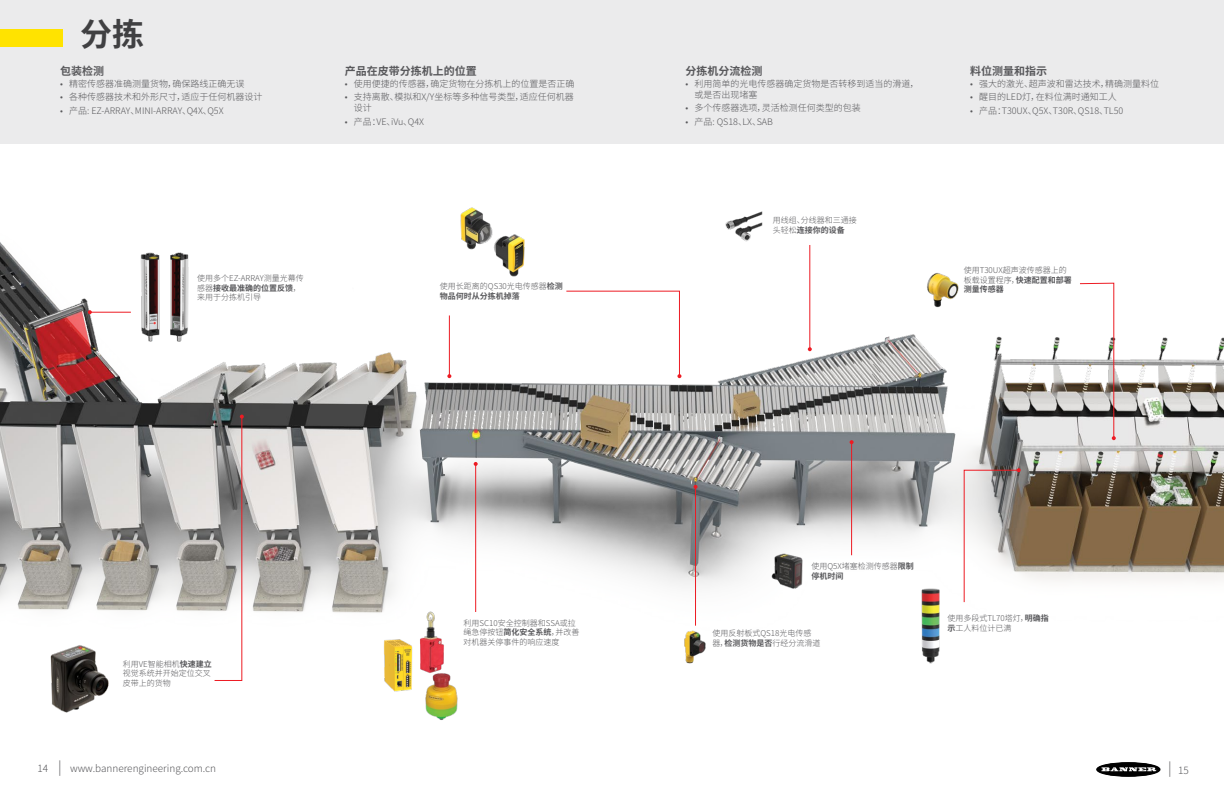
<style>
.page{position:relative;width:1224px;height:792px;background:#fff}
.page>*{position:absolute;margin:0;border:0;box-sizing:border-box;transform-origin:0 0}
.t1{font:700 32px "Source Han Sans CN";color:#404042}
.t2{font:700 11px "Source Han Sans CN";color:#58585b}
.t3{font:300 10px "Source Han Sans CN";color:#58585b}
.t4{font:300 9px/11px "Source Han Sans CN";color:#58585b}
.t5{font:300 8px/9.6px "Source Han Sans CN";color:#58585b}
.s1{font-weight:700}
.s2{font-size:14px}
</style>
<div class="page">
<div style="left:0;top:0;width:1224px;height:144px;background:#ebebec"></div>
<div style="left:0;top:29px;width:62px;height:18px;background:#ffe300"></div>
<img style="left:0;top:242px;width:1224px;height:535px">
<svg style="left:1079px;top:282px;width:37px;height:158px"></svg>
<svg style="left:214px;top:415px;width:30px;height:266px"></svg>
<hr style="left:90px;top:312px;width:41px;height:1px;background:#ed1b23">
<svg style="left:88px;top:310px;width:4px;height:4px"></svg>
<hr style="left:695px;top:487px;width:1px;height:139px;background:#ed1b23">
<svg style="left:694px;top:485px;width:4px;height:4px"></svg>
<hr style="left:851px;top:442px;width:1px;height:113px;background:#ed1b23">
<svg style="left:850px;top:440px;width:4px;height:4px"></svg>
<svg style="left:963px;top:468px;width:58px;height:135px"></svg>
<hr style="left:475px;top:464px;width:1px;height:148px;background:#ed1b23">
<svg style="left:474px;top:462px;width:4px;height:4px"></svg>
<hr style="left:449px;top:315px;width:1px;height:61px;background:#ed1b23">
<svg style="left:447px;top:374px;width:4px;height:4px"></svg>
<img style="left:921px;top:585px;width:22px;height:83px">
<img style="left:422px;top:681px;width:39px;height:40px">
<img style="left:49px;top:644px;width:60px;height:70px">
<img style="left:674px;top:628px;width:39px;height:38px">
<img style="left:921px;top:269px;width:43px;height:43px">
<img style="left:136px;top:242px;width:55px;height:109px">
<img style="left:765px;top:549px;width:44px;height:44px">
<svg style="left:565px;top:290px;width:116px;height:88px"></svg>
<hr style="left:809px;top:245px;width:1px;height:104px;background:#ed1b23">
<svg style="left:808px;top:347px;width:4px;height:4px"></svg>
<img style="left:722px;top:211px;width:42px;height:33px">
<img style="left:366px;top:638px;width:64px;height:60px">
<img style="left:400px;top:604px;width:61px;height:77px">
<svg style="left:1097px;top:763px;width:63px;height:13px"></svg>
<div style="left:1097px;top:763px;width:63px;height:13px;border:1px solid #000;border-radius:50%"></div>
<svg style="left:1101px;top:767px;width:55px;height:4px"></svg>
<img style="left:451px;top:207px;width:38px;height:55px">
<img style="left:485px;top:223px;width:52px;height:65px">
<h1 class="t1" style="left:80px;top:16px;width:65px">分拣</h1>
<p class="t2" style="left:60px;top:64px;width:46px">包装检测</p>
<p class="t4" style="left:60px;top:78px;width:186px">• 精密传感器准确测量货物，确保路线正确无误</p>
<p class="t4" style="left:60px;top:92px;width:204px">• 各种传感器技术和外形尺寸，适应于任何机器设计</p>
<p class="t4" style="left:60px;top:106px;width:165px">• 产品: EZ-ARRAY、MINI-ARRAY、Q4X、Q5X</p>
<p class="t2" style="left:345px;top:64px;width:133px">产品在皮带分拣机上的位置</p>
<p class="t4" style="left:345px;top:78px;width:231px">• 使用便捷的传感器，确定货物在分拣机上的位置是否正确</p>
<p class="t4" style="left:354px;top:92px;width:221px;text-indent:-9px">• 支持离散、模拟和X/Y坐标等多种信号类型，适应任何机器设计</p>
<p class="t4" style="left:345px;top:117px;width:81px">• 产品：VE、iVu、Q4X</p>
<p class="t5" style="left:197px;top:273px;width:108px">使用多个EZ-ARRAY测量光幕传感器<span class="s1">接收最准确的位置反馈</span>，来用于分拣机引导</p>
<p class="t5" style="left:440px;top:282px;width:125px">使用长距离的QS30光电传感器<span class="s1">检测物品何时从分拣机掉落</span></p>
<p class="t5" style="left:123px;top:659px;width:90px">利用VE智能相机<span class="s1">快速建立</span>视觉系统并开始定位交叉皮带上的货物</p>
<p class="t5" style="left:464px;top:618px;width:117px">利用SC10安全控制器和SSA或拉绳急停按钮<span class="s1">简化安全系统</span>，并改善对机器关停事件的响应速度</p>
<p class="t2" style="left:685px;top:64px;width:78px">分拣机分流检测</p>
<p class="t4" style="left:694px;top:78px;width:226px;text-indent:-9px">• 利用简单的光电传感器确定货物是否转移到适当的滑道，或是否出现堵塞</p>
<p class="t4" style="left:685px;top:103px;width:177px">• 多个传感器选项，灵活检测任何类型的包装</p>
<p class="t4" style="left:685px;top:117px;width:89px">• 产品: QS18、LX、SAB</p>
<p class="t5" style="left:773px;top:215px;width:85px">用线组、分线器和三通接头轻松<span class="s1">连接你的设备</span></p>
<p class="t2" style="left:970px;top:64px;width:78px">料位测量和指示</p>
<p class="t4" style="left:970px;top:78px;width:190px">• 强大的激光、超声波和雷达技术，精确测量料位</p>
<p class="t4" style="left:970px;top:92px;width:148px">• 醒目的LED灯，在料位满时通知工人</p>
<p class="t4" style="left:970px;top:106px;width:155px">• 产品：T30UX、Q5X、T30R、QS18、TL50</p>
<p class="t5" style="left:964px;top:265px;width:109px">使用T30UX超声波传感器上的板载设置程序，<span class="s1">快速配置和部署测量传感器</span></p>
<p class="t5" style="left:811px;top:562px;width:104px">使用Q5X堵塞检测传感器<span class="s1">限制停机时间</span></p>
<p class="t5" style="left:712px;top:629px;width:109px">使用反射板式QS18光电传感器，<span class="s1">检测货物是否</span>行经分流滑道</p>
<p class="t5" style="left:947px;top:614px;width:103px">使用多段式TL70塔灯，<span class="s1">明确指示</span>工人料位计已满</p>
<p class="t3" style="left:37px;top:763px;width:180px">14 <span class="s2">|</span> www.bannerengineering.com.cn</p>
<p class="t3" style="left:1168px;top:765px;width:22px"><span class="s2">|</span> 15</p>
</div>
